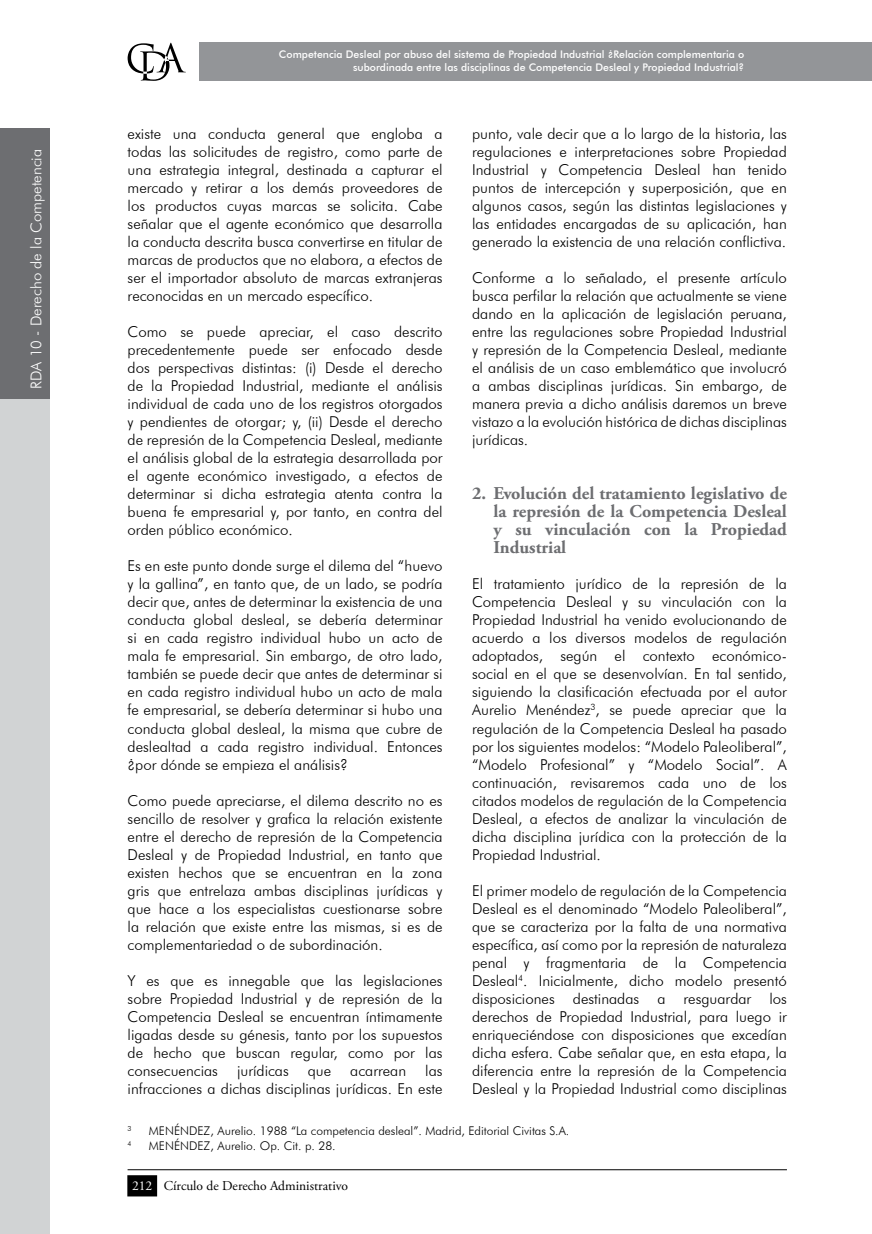
<style>
.page{position:relative;width:872px;height:1234px;background:#fff}
.page>*{position:absolute;margin:0;border:0;box-sizing:border-box;transform-origin:0 0}
.t1{font:700 18px/18px "Adobe Garamond Pro";color:#6d6e71;text-align:justify}
.t2{font:300 15px/18px "Futura BT";color:#000;text-align:justify}
.t3{font:300 15px "Futura BT";color:#fff}
.t4{font:13.5px "Adobe Garamond Pro";color:#000}
.t5{font:300 12px "Futura BT";color:#000}
.t6{font:500 10.5px/12.6px "Futura BT";color:#fff;text-align:right}
.t7{font:300 7.05px "Futura BT";color:#000}
.s1{color:#fff}
</style>
<div class="page">
<div style="left:199px;top:43px;width:673px;height:38px;background:#939598"></div>
<svg style="left:128px;top:43px;width:58px;height:38px"></svg>
<hr style="left:128px;top:1168px;width:659px;height:1px;background:#000">
<div style="left:128px;top:1175px;width:28px;height:20px;background:#000"></div>
<div style="left:127px;top:1174px;width:30px;height:22px;border:2px solid #000"></div>
<div style="left:0;top:395px;width:50px;height:838px;background:#d1d3d4"></div>
<div style="left:0;top:128px;width:50px;height:271px;background:#6d6e71"></div>
<p class="t3" style="left:27px;top:388px;width:241px;rotate:-90deg">RDA 10 - Derecho de la Competencia</p>
<p class="t6" style="left:279px;top:48px;width:467px">Competencia Desleal por abuso del sistema de Propiedad Industrial ¿Relación complementaria o subordinada entre las disciplinas de Competencia Desleal y Propiedad Industrial?</p>
<p class="t2" style="left:128px;top:125px;width:316px">existe una conducta general que engloba a todas las solicitudes de registro, como parte de una estrategia integral, destinada a capturar el mercado y retirar a los demás proveedores de los productos cuyas marcas se solicita. Cabe señalar que el agente económico que desarrolla la conducta descrita busca convertirse en titular de marcas de productos que no elabora, a efectos de ser el importador absoluto de marcas extranjeras reconocidas en un mercado específico.</p>
<p class="t2" style="left:128px;top:323px;width:316px">Como se puede apreciar, el caso descrito precedentemente puede ser enfocado desde dos perspectivas distintas: (i) Desde el derecho de la Propiedad I ndustrial, mediante el análisis individual de cada uno de los registros otorgados y pendientes de otorgar; y, (ii) Desde el derecho de represión de la Competencia Desleal, mediante el análisis global de la estrategia desarrollada por el agente económico investigado, a efectos de determinar si dicha estrategia atenta contra la buena fe empresarial y, por tanto, en contra del orden público económico.</p>
<p class="t2" style="left:128px;top:557px;width:316px">Es en este punto donde surge el dilema del “huevo y la gallina”, en tanto que, de un lado, se podría decir que, antes de determinar la existencia de una conducta global desleal, se debería determinar si en cada registro individual hubo un acto de mala fe empresarial. Sin embargo, de otro lado, también se puede decir que antes de determinar si en cada registro individual hubo un acto de mala fe empresarial, se debería determinar si hubo una conducta global desleal, la misma que cubre de deslealtad a cada registro individual. E ntonces ¿por dónde se empieza el análisis?</p>
<p class="t2" style="left:128px;top:791px;width:316px">Como puede apreciarse, el dilema descrito no es sencillo de resolver y grafica la relación existente entre el derecho de represión de la Competencia Desleal y de Propiedad I ndustrial, en tanto que existen hechos que se encuentran en la zona gris que entrelaza ambas disciplinas jurídicas y que hace a los especialistas cuestionarse sobre la relación que existe entre las mismas, si es de complementariedad o de subordinación.</p>
<p class="t2" style="left:128px;top:971px;width:316px">Y es que es innegable que las legislaciones sobre Propiedad I ndustrial y de represión de la Competencia Desleal se encuentran íntimamente ligadas desde su génesis, tanto por los supuestos de hecho que buscan regular, como por las consecuencias</p>
<p class="t2" style="left:128px;top:1061px;width:316px;text-align:right">las<br>infracciones a dichas disciplinas jurídicas. E n este</p>
<p class="t2" style="left:237px;top:1061px;width:53px">jurídicas</p>
<p class="t2" style="left:308px;top:1061px;width:25px">que</p>
<p class="t2" style="left:350px;top:1061px;width:57px">acarrean</p>
<p class="t2" style="left:472px;top:125px;width:316px">punto, vale decir que a lo largo de la historia, las regulaciones e interpretaciones sobre Propiedad I ndustrial y Competencia Desleal han tenido puntos de intercepción y superposición, que en algunos casos, según las distintas legislaciones y las entidades encargadas de su aplicación, han generado la existencia de una relación conflictiva.</p>
<p class="t2" style="left:472px;top:269px;width:316px">Conforme a lo señalado, el presente artículo busca perfilar la relación que actualmente se viene dando en la aplicación de legislación peruana, entre las regulaciones sobre Propiedad I ndustrial y represión de la Competencia Desleal, mediante el análisis de un caso emblemático que involucró a ambas disciplinas jurídicas. Sin embargo, de manera previa a dicho análisis daremos un breve vistazo a la evolución histórica de dichas disciplinas jurídicas.</p>
<p class="t1" style="left:493px;top:485px;width:295px;text-indent:-21px">2. Evolución del tratamiento legislativo de la represión de la Competencia Desleal y su vinculación con la Propiedad Industrial</p>
<p class="t2" style="left:472px;top:575px;width:316px">E l tratamiento jurídico de la represión de la Competencia Desleal y su vinculación con la Propiedad I ndustrial ha venido evolucionando de acuerdo a los diversos modelos de regulación adoptados, según el contexto económico&shy;social en el que se desenvolvían. E n tal sentido, siguiendo la clasificación efectuada por el autor Aurelio Menéndez<sup>3</sup>, se puede apreciar que la regulación de la Competencia Desleal ha pasado por los siguientes modelos: “Modelo Paleoliberal”, “Modelo Profesional” y “Modelo Social”. A continuación, revisaremos cada uno de los citados modelos de regulación de la Competencia Desleal, a efectos de analizar la vinculación de dicha disciplina jurídica con la protección de la Propiedad I ndustrial.</p>
<p class="t2" style="left:472px;top:881px;width:316px">E l primer modelo de regulación de la Competencia Desleal es el denominado “Modelo Paleoliberal”, que se caracteriza por la falta de una normativa específica, así como por la represión de naturaleza penal y fragmentaria de la Competencia Desleal<sup>4</sup>. I nicialmente, dicho modelo presentó disposiciones destinadas a resguardar los derechos de Propiedad I ndustrial, para luego ir enriqueciéndose con disposiciones que excedían dicha esfera. Cabe señalar que, en esta etapa, la diferencia entre la represión de la Competencia Desleal y la Propiedad I ndustrial como disciplinas</p>
<p class="t7" style="left:128px;top:1124px;width:6px">3</p>
<p class="t5" style="left:149px;top:1123px;width:422px">ME NÉNDEZ, Aurelio. 1988 “La competencia desleal”. Madrid, Editorial Civitas S.A.</p>
<p class="t7" style="left:128px;top:1138px;width:6px">4</p>
<p class="t5" style="left:149px;top:1137px;width:188px">MENÉNDEZ, Aurelio. Op. Cit. p. 28.</p>
<p class="t4" style="left:132px;top:1176px;width:218px"><span class="s1">212</span> Círculo de Derecho Administrativo</p>
</div>
